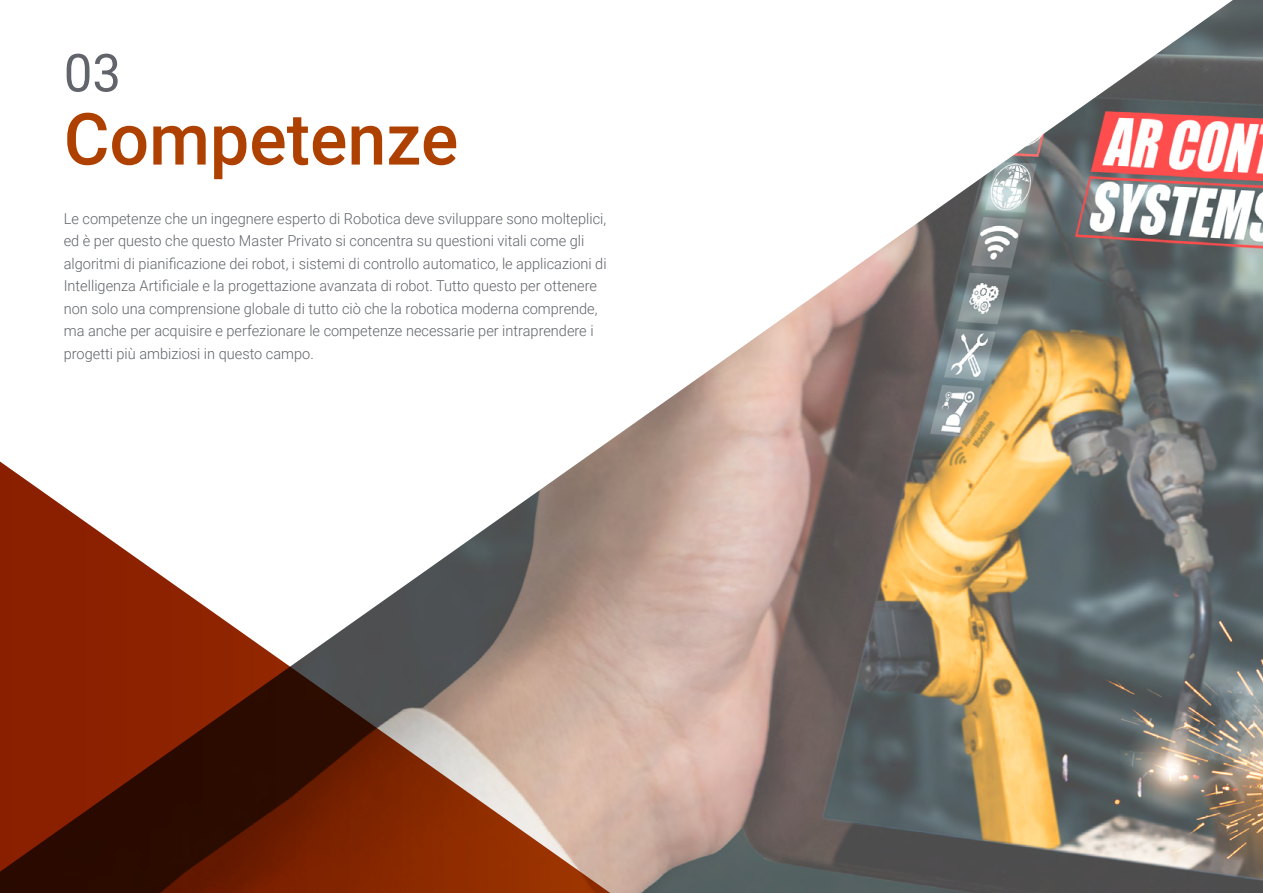
<style>
.page{position:relative;width:1263px;height:893px;background:#fff}
.page>*{position:absolute;margin:0;border:0;box-sizing:border-box;transform-origin:0 0}
.t1{font:500 72px "Roboto";color:#ae4000}
.t2{font:52.5px "Roboto";color:#61646a}
.t3{font:300 15px/22.5px "Roboto";color:#61646a}
</style>
<div class="page">
<img style="left:602px;top:0;width:661px;height:893px">
<svg style="left:0;top:446px;width:640px;height:447px"></svg>
<h2 class="t2" style="left:64px;top:36px;width:59px">03</h2>
<h1 class="t1" style="left:64px;top:89px;width:396px">Competenze</h1>
<p class="t3" style="left:64px;top:207px;width:544px">Le competenze che un ingegnere esperto di Robotica deve sviluppare sono molteplici, ed è per questo che questo Master Privato si concentra su questioni vitali come gli algoritmi di pianificazione dei robot, i sistemi di controllo automatico, le applicazioni di Intelligenza Artificiale e la progettazione avanzata di robot. Tutto questo per ottenere non solo una comprensione globale di tutto ciò che la robotica moderna comprende, ma anche per acquisire e perfezionare le competenze necessarie per intraprendere i progetti più ambiziosi in questo campo.</p>
</div>
